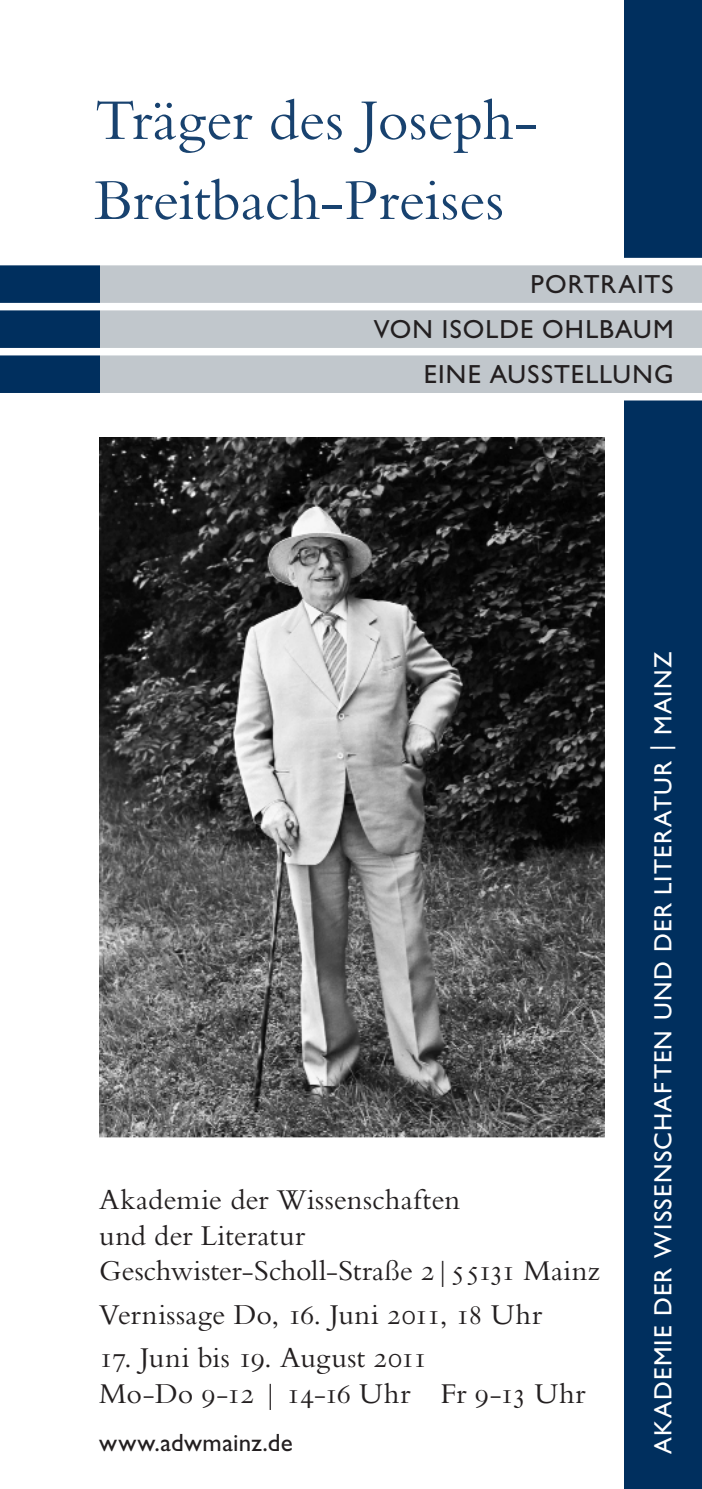
<style>
.page{position:relative;width:702px;height:1489px;background:#fff}
.page>*{position:absolute;margin:0;border:0;box-sizing:border-box;transform-origin:0 0}
.Headline{font:60px/80px "Bembo Std";color:#18426f}
.Body_Vorderseite{font:30px/35.5px "Bembo Std";letter-spacing:.005em;color:#231f20}
.Subheadline{font:26.25px "Gill Sans Std";letter-spacing:.04em;color:#231f20}
.t1{font:25px "Gill Sans Std";letter-spacing:.05em;color:#fff}
.Body_Vorderseite-2{font:25px "Gill Sans Std";letter-spacing:.01em;color:#231f20}
</style>
<div class="page">
<div style="left:624px;top:0;width:78px;height:1488px;background:#002f5e"></div>
<div style="left:99px;top:265px;width:603px;height:128px;background:#c1c7cc"></div>
<div style="left:0;top:265px;width:99px;height:128px;background:#002f5e"></div>
<div style="left:0;top:348px;width:702px;height:7px;background:#fff"></div>
<div style="left:0;top:303px;width:702px;height:7px;background:#fff"></div>
<div style="left:0;top:258px;width:702px;height:7px;background:#fff"></div>
<div style="left:0;top:393px;width:702px;height:7px;background:#fff"></div>
<img style="left:99px;top:438px;width:505px;height:699px">
<p class="Headline" style="left:95px;top:79px;width:444px">Träger des Joseph-<br>Breitbach-Preises</p>
<p class="Subheadline" style="left:530px;top:269px;width:144px">PORTRAITS</p>
<p class="Subheadline" style="left:374px;top:314px;width:301px">VON ISOLDE OHLBAUM</p>
<p class="Subheadline" style="left:423px;top:359px;width:251px">EINE AUSSTELLUNG</p>
<p class="Body_Vorderseite" style="left:99px;top:1181px;width:502px">Akademie der Wissenschaften<br>und der Literatur<br>Geschwister-Scholl-Straße 2|55131 Mainz</p>
<p class="Body_Vorderseite" style="left:99px;top:1295px;width:444px">Vernissage Do, 16. Juni 2011, 18 Uhr</p>
<p class="Body_Vorderseite" style="left:99px;top:1339px;width:329px">17. Juni bis 19. August 2011</p>
<p class="Body_Vorderseite" style="left:99px;top:1374px;width:488px">Mo-Do 9-12 | 14-16 Uhr Fr 9-13 Uhr</p>
<p class="Body_Vorderseite-2" style="left:99px;top:1428px;width:195px">www.adwmainz.de</p>
<p class="t1" style="left:648px;top:1453px;width:803px;rotate:-90deg">AKADEMIE DER WISSENSCHAFTEN UND DER LITERATUR | MAINZ</p>
</div>
